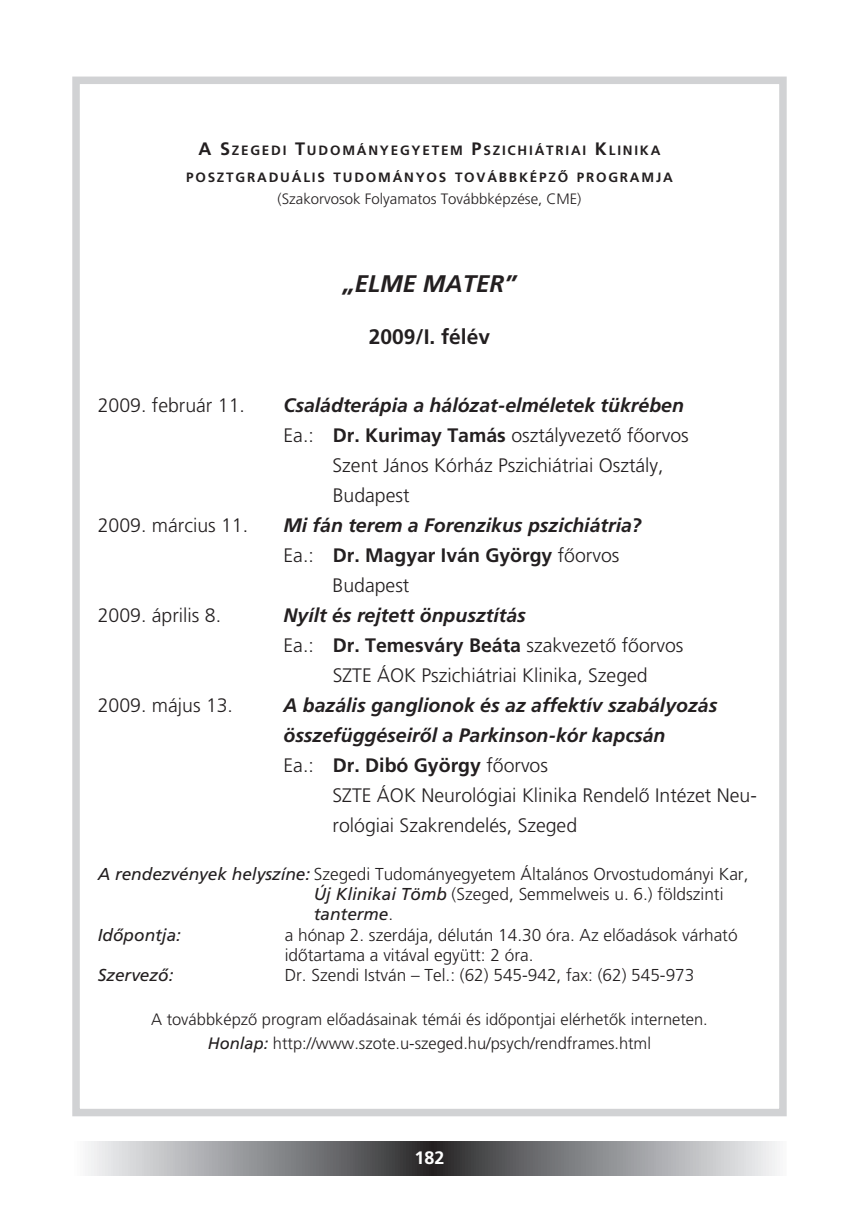
<style>
.page{position:relative;width:859px;height:1212px;background:#fff}
.page>*{position:absolute;margin:0;border:0;box-sizing:border-box;transform-origin:0 0}
.t1{font:italic 700 24px "H Frutiger";color:#231f20}
.t2{font:700 21px "H Frutiger";color:#231f20}
.t3{font:300 19.5px/30px "H Frutiger";color:#231f20}
.t4{font:italic 700 19.5px/30px "H Frutiger";color:#231f20}
.t5{font:700 19.5px "H Frutiger";color:#231f20}
.t6{font:700 18px "H Frutiger";color:#fff}
.t7{font:300 17.25px/20.2px "H Frutiger";color:#231f20}
.t8{font:italic 17.25px "H Frutiger";color:#231f20}
.t9{font:300 16.5px/24px "H Frutiger";color:#231f20;text-align:center}
.t10{font:300 15px "H Frutiger";color:#231f20}
.t11{font:700 13.5px/27px "H Frutiger";letter-spacing:.135em;color:#231f20;text-align:center}
.s1{font-size:18px}
.s2{font-weight:700}
.s3{font-weight:300}
.s4{font-weight:300;font-style:normal}
.s5{font-style:normal}
.s6{font-weight:400;font-style:italic}
</style>
<div class="page">
<svg style="left:88px;top:1142px;width:689px;height:34px"></svg>
<div style="left:72px;top:77px;width:715px;height:1039px;border:8px solid #d1d2d4"></div>
<p class="t11" style="left:186px;top:137px;width:488px"><span class="s1">A S</span>ZEGEDI <span class="s1">T</span>UDOMÁNYEGYETEM <span class="s1">P</span>SZICHIÁTRIAI <span class="s1">K</span>LINIKA<br>POSZTGRADUÁLIS TUDOMÁNYOS TOVÁBBKÉPZÔ PROGRAMJA</p>
<p class="t10" style="left:277px;top:190px;width:305px">(Szakorvosok Folyamatos Továbbképzése, CME)</p>
<p class="t1" style="left:343px;top:270px;width:175px">„ELME MATER”</p>
<p class="t2" style="left:369px;top:324px;width:123px">2009/I. félév</p>
<p class="t3" style="left:98px;top:391px;width:149px">2009. február 11.</p>
<p class="t4" style="left:284px;top:391px;width:402px">Családterápia a hálózat-elméletek tükrében</p>
<p class="t3" style="left:284px;top:421px;width:407px">Ea.: <span class="s2">Dr. Kurimay Tamás</span> osztályvezetô fôorvos</p>
<p class="t3" style="left:333px;top:451px;width:333px">Szent János Kórház Pszichiátriai Osztály,</p>
<p class="t3" style="left:333px;top:481px;width:78px">Budapest</p>
<p class="t3" style="left:98px;top:511px;width:152px">2009. március 11.</p>
<p class="t4" style="left:283px;top:511px;width:360px">Mi fán terem a Forenzikus pszichiátria?</p>
<p class="t5" style="left:284px;top:544px;width:337px"><span class="s3">Ea.:</span> Dr. Magyar Iván György <span class="s3">fôorvos</span></p>
<p class="t3" style="left:333px;top:571px;width:78px">Budapest</p>
<p class="t3" style="left:98px;top:601px;width:125px">2009. április 8.</p>
<p class="t4" style="left:283px;top:601px;width:244px">Nyílt és rejtett önpusztítás</p>
<p class="t3" style="left:284px;top:631px;width:401px">Ea.: <span class="s2">Dr. Temesváry Beáta</span> szakvezetô fôorvos</p>
<p class="t3" style="left:333px;top:661px;width:317px">SZTE ÁOK Pszichiátriai Klinika, Szeged</p>
<p class="t3" style="left:98px;top:691px;width:137px">2009. május 13.</p>
<p class="t4" style="left:283px;top:691px;width:435px">A bazális ganglionok és az affektív szabályozás összefüggéseirôl a Parkinson-kór kapcsán<br><span class="s4">Ea.:</span> <span class="s5">Dr. Dibó György</span> <span class="s4">fôorvos</span></p>
<p class="t3" style="left:333px;top:781px;width:426px">SZTE ÁOK Neurológiai Klinika Rendelô Intézet Neu&shy;rológiai Szakrendelés, Szeged</p>
<p class="t7" style="left:98px;top:864px;width:652px"><span class="s6">A rendezvények helyszíne:</span> Szegedi Tudományegyetem Általános Orvostudományi Kar,</p>
<p class="t7" style="left:314px;top:884px;width:411px"><span class="s6">Új Klinikai Tömb</span> (Szeged, Semmelweis u. 6.) földszinti</p>
<p class="t8" style="left:314px;top:904px;width:81px">tanterme<span class="s4">.</span></p>
<p class="t8" style="left:98px;top:924px;width:85px">Idôpontja:</p>
<p class="t7" style="left:285px;top:924px;width:454px">a hónap 2. szerdája, délután 14.30 óra. Az elôadások várható idôtartama a vitával együtt: 2 óra.</p>
<p class="t8" style="left:98px;top:965px;width:77px">Szervezô:</p>
<p class="t7" style="left:285px;top:965px;width:411px">Dr. Szendi István – Tel.: (62) 545-942, fax: (62) 545-973</p>
<p class="t9" style="left:151px;top:1007px;width:558px">A továbbképzô program elôadásainak témái és idôpontjai elérhetôk interneten.<br><span class="s6">Honlap:</span> http://www.szote.u-szeged.hu/psych/rendframes.html</p>
<p class="t6" style="left:414px;top:1147px;width:31px">182</p>
</div>
